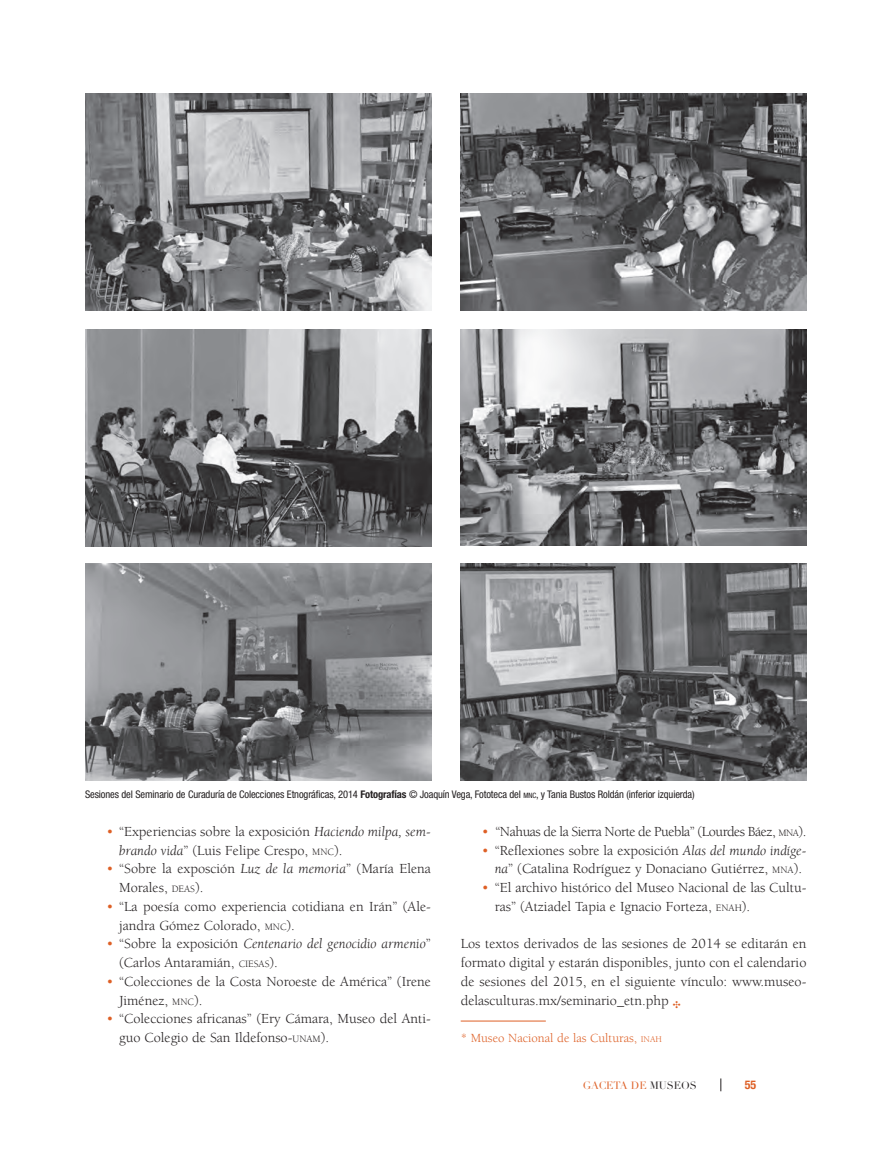
<style>
.page{position:relative;width:881px;height:1149px;background:#fff}
.page>*{position:absolute;margin:0;border:0;box-sizing:border-box;transform-origin:0 0}
.t1{font:14.25px/18.8px "Berkeley";color:#231f20}
.t2{font:14.25px "Berkeley";letter-spacing:-.03em;color:#231f20}
.t3{font:12.75px "Berkeley";color:#de6026}
.t4{font:700 condensed 12px "Helvetica Neue";color:#de6026}
.t5{font:condensed 10.5px "Helvetica Neue";letter-spacing:-.01em;color:#231f20}
.t6{font:10.5px "Didot LH";letter-spacing:-.005em;color:#de6026}
.s1{font-weight:700}
.s2{font-size:7.35px}
.s3{font-style:inherit}
.s4{color:#de6026}
.s5{font-size:10.05px}
.s6{font-style:italic}
.s7{font-size:8.85px}
.s8{color:#231f20}
</style>
<div class="page">
<svg style="left:720px;top:1078px;width:1px;height:12px"></svg>
<hr style="left:460px;top:1020px;width:85px;height:1px;background:#de6026">
<img style="left:85px;top:93px;width:346px;height:217px">
<img style="left:460px;top:93px;width:346px;height:217px">
<img style="left:85px;top:329px;width:346px;height:217px">
<img style="left:460px;top:329px;width:346px;height:216px">
<img style="left:85px;top:563px;width:346px;height:217px">
<img style="left:460px;top:563px;width:346px;height:216px">
<p class="t5" style="left:85px;top:788px;width:611px">Sesiones del Seminario de Curaduría de Colecciones Etnográficas, 2014 <span class="s1">Fotografías</span> © Joaquín Vega, Fototeca del <span class="s2">MNC</span><span class="s3">,</span> y Tania Bustos Roldán (inferior izquierda)</p>
<p class="t2" style="left:482px;top:823px;width:326px"><span class="s4">•</span> “Nahuas de la Sierra Norte de Puebla” (Lourdes Báez, <span class="s5">MNA</span>).</p>
<p class="t1" style="left:482px;top:840px;width:326px;text-align:center"><span class="s4">•</span> “Reflexiones sobre la exposición <span class="s6">Alas del mundo indíge&shy;na</span>” (Catalina Rodríguez y Donaciano Gutiérrez, <span class="s5">MNA</span>).</p>
<p class="t1" style="left:494px;top:878px;width:313px;text-indent:-13px"><span class="s4">•</span> “El archivo histórico del Museo Nacional de las Cultu&shy;ras” (Atziadel Tapia e Ignacio Forteza, <span class="s5">ENAH</span>).</p>
<p class="t1" style="left:460px;top:934px;width:347px;text-align:justify">Los textos derivados de las sesiones de 2014 se editarán en formato digital y estarán disponibles, junto con el calendario de sesiones del 2015, en el siguiente vínculo: www.museo&shy;delasculturas.mx/seminario_etn.php <span class="s4">✣</span></p>
<p class="t3" style="left:460px;top:1031px;width:203px">* Museo Nacional de las Culturas, <span class="s7">INAH</span></p>
<p class="t1" style="left:119px;top:822px;width:313px;text-indent:-13px"><span class="s4">•</span> “Experiencias sobre la exposición <span class="s6">Haciendo milpa, sem&shy;brando vida</span>” (Luis Felipe Crespo, <span class="s5">MNC</span><span class="s3">).</span></p>
<p class="t1" style="left:119px;top:859px;width:313px;text-indent:-13px"><span class="s4">•</span> “Sobre la exposción <span class="s6">Luz de la memoria</span>” (María Elena<br>Morales, <span class="s5">DEAS</span>).</p>
<p class="t1" style="left:119px;top:897px;width:313px;text-indent:-13px"><span class="s4">•</span> “La poesía como experiencia cotidiana en Irán” (Ale&shy;jandra Gómez Colorado, <span class="s5">MNC</span>).</p>
<p class="t1" style="left:119px;top:934px;width:313px;text-indent:-13px"><span class="s4">•</span> “Sobre la exposición <span class="s6">Centenario del genocidio armenio</span>” (Carlos Antaramián, <span class="s5">CIESAS</span>).</p>
<p class="t1" style="left:119px;top:972px;width:313px;text-indent:-13px"><span class="s4">•</span> “Colecciones de la Costa Noroeste de América” (Irene<br>Jiménez, <span class="s5">MNC</span>).</p>
<p class="t1" style="left:119px;top:1009px;width:313px;text-indent:-13px"><span class="s4">•</span> “Colecciones africanas” (Ery Cámara, Museo del Anti&shy;guo Colegio de San Ildefonso-<span class="s5">UNAM</span>).</p>
<p class="t6" style="left:582px;top:1078px;width:115px">GACETA DE <span class="s8">MUSEOS</span></p>
<p class="t4" style="left:744px;top:1077px;width:13px">55</p>
</div>
